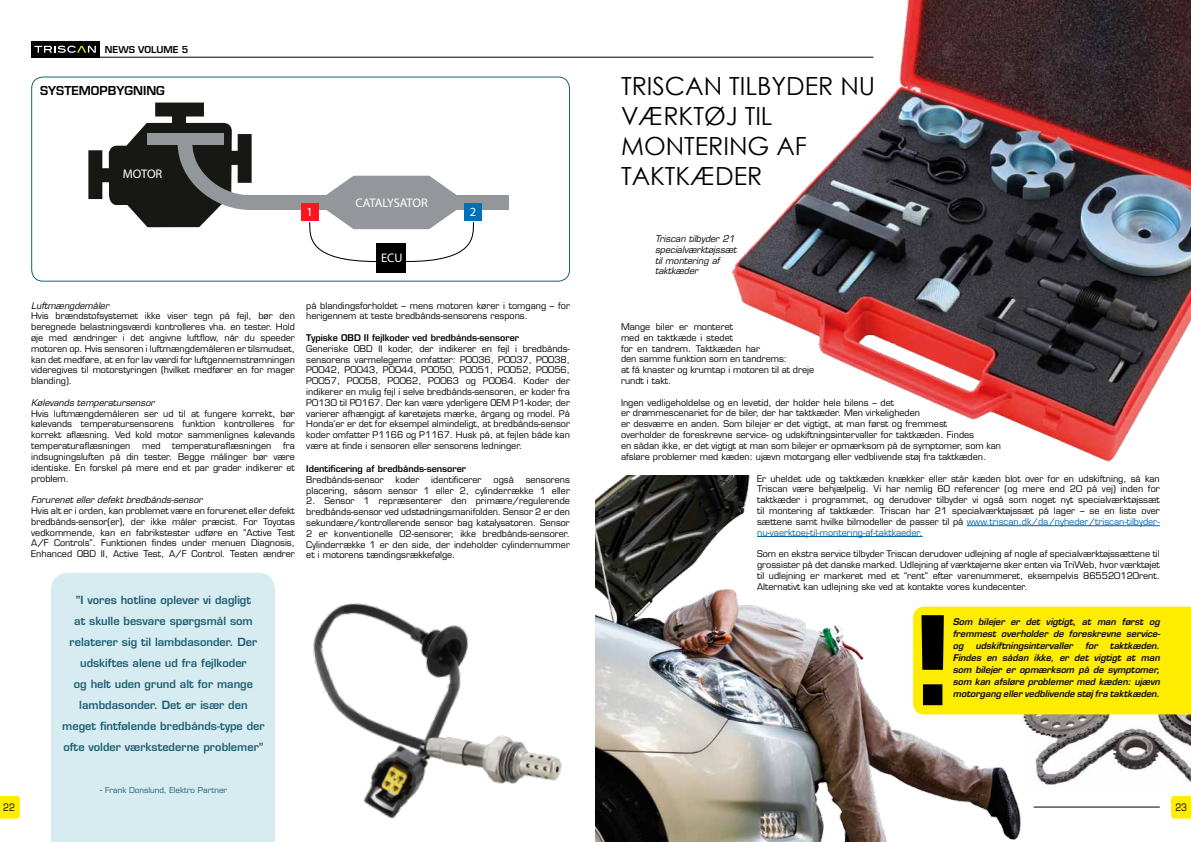
<style>
.page{position:relative;width:1191px;height:842px;background:#fff}
.page>*{position:absolute;margin:0;border:0;box-sizing:border-box;transform-origin:0 0}
.t1{font:700 120px "Eurostile LT Std";color:#000}
.t2{font:25px/30px "Century Gothic";color:#000}
.t3{font:12.5px "Myriad Pro";letter-spacing:-.005em;color:#fff}
.t4{font:600 12px "Eurostile LT Std";color:#000}
.t5{font:600 11px/21px "Eurostile LT Std";color:#1d5e74;text-align:center}
.t6{font:10px "Eurostile LT Std";color:#000;scale:.85 1}
.t7{font:600 9.3px "Eurostile LT Std";color:#000}
.t8{font:9px/10.8px "Eurostile LT Std";color:#000;text-align:justify}
.t9{font:italic 600 9px/12px "Eurostile LT Std";color:#000;text-align:justify}
.t10{font:italic 9px/10.8px "Eurostile LT Std";color:#000}
.t11{font:600 9px "Eurostile LT Std";color:#000}
.t12{font:8px "Eurostile LT Std";color:#1d5e74}
.s1{font-size:9px}
.s2{color:#0963a3}
</style>
<div class="page">
<svg style="left:0;top:796px;width:20px;height:23px"></svg>
<svg style="left:1171px;top:796px;width:20px;height:23px"></svg>
<div style="left:31px;top:41px;width:68px;height:17px;background:#000"></div>
<svg style="left:34px;top:46px;width:62px;height:7px"></svg>
<hr style="left:31px;top:57px;width:842px;height:1px;background:#000">
<div style="left:31px;top:77px;width:539px;height:205px;border:1px solid #1d5e74;border-radius:11px"></div>
<div style="left:246px;top:195px;width:262px;height:15px;background:#93969a"></div>
<div style="left:301px;top:204px;width:18px;height:17px;background:#ff151f"></div>
<div style="left:464px;top:204px;width:18px;height:17px;background:#0071b8"></div>
<div style="left:377px;top:243px;width:29px;height:30px;background:#000"></div>
<svg style="left:307px;top:176px;width:169px;height:87px"></svg>
<svg style="left:88px;top:103px;width:164px;height:124px"></svg>
<img style="left:313px;top:603px;width:249px;height:216px">
<hr style="left:1033px;top:806px;width:126px;height:1px;background:#000">
<img style="left:1020px;top:714px;width:171px;height:71px">
<img style="left:595px;top:476px;width:425px;height:366px">
<img style="left:726px;top:0;width:465px;height:476px">
<hr style="left:966px;top:525px;width:193px;height:1px;background:#0963a3">
<hr style="left:757px;top:536px;width:165px;height:1px;background:#0963a3">
<div style="left:913px;top:607px;width:278px;height:107px;background:#ffed00"></div>
<div style="left:51px;top:573px;width:224px;height:269px;background:#d7ecf0"></div>
<p class="t7" style="left:105px;top:44px;width:85px">NEWS VOLUME 5</p>
<h3 class="t4" style="left:40px;top:83px;width:18px">Systemopbygning</h3>
<h2 class="t2" style="left:621px;top:71px;width:256px">TRISCAN TILBYDER NU<br>VÆRKTØJ TIL<br>MONTERING AF<br>TAKTKÆDER</h2>
<h3 class="t3" style="left:123px;top:166px;width:41px">MOTOR</h3>
<h3 class="t3" style="left:355px;top:195px;width:74px">CATALYSATOR</h3>
<h3 class="t3" style="left:307px;top:204px;width:8px">1</h3>
<h3 class="t3" style="left:470px;top:205px;width:8px">2</h3>
<h3 class="t3" style="left:381px;top:250px;width:23px">ECU</h3>
<p class="t10" style="left:31px;top:300px;width:79px">Luftmængdemåler</p>
<p class="t8" style="left:31px;top:311px;width:265px">Hvis brændstofsystemet ikke viser tegn på fejl, bør den beregnede belastningsværdi kontrolleres vha. en tester. Hold øje med ændringer i det angivne luftflow, når du speeder motoren op. Hvis sensoren i luftmængdemåleren er tilsmudset, kan det medføre, at en for lav værdi for luftgennemstrømningen videregives til motorstyringen (hvilket medfører en for mager blanding).</p>
<p class="t10" style="left:31px;top:397px;width:125px">Kølevands temperatursensor</p>
<p class="t8" style="left:31px;top:408px;width:265px">Hvis luftmængdemåleren ser ud til at fungere korrekt, bør kølevands temperatursensorens funktion kontrolleres for korrekt aflæsning. Ved kold motor sammenlignes kølevands temperaturaflæsningen</p>
<p class="t8" style="left:31px;top:440px;width:265px;text-indent:252px">fra indsugningsluften på din tester. Begge målinger bør være identiske. En forskel på mere end et par grader indikerer et problem.</p>
<p class="t10" style="left:31px;top:495px;width:173px">Forurenet eller defekt bredbånds-sensor</p>
<p class="t8" style="left:31px;top:505px;width:265px">Hvis alt er i orden, kan problemet være en forurenet eller defekt bredbånds-sensor(er), der ikke måler præcist. For Toyotas vedkommende, kan en fabrikstester udføre en ”Active Test A/F Controls”. Funktionen findes under menuen Diagnosis, Enhanced OBD II, Active Test, A/F Control. Testen ændrer</p>
<p class="t5" style="left:62px;top:589px;width:204px">”I vores hotline oplever vi dagligt<br>at skulle besvare spørgsmål som relaterer sig til lambdasonder. Der udskiftes alene ud fra fejlkoder<br>og helt uden grund alt for mange lambdasonder. Det er især den meget fintfølende bredbånds-type der ofte volder værkstederne problemer”</p>
<p class="t12" style="left:100px;top:785px;width:129px"><span class="s1">-</span> Frank Donslund, Elektro Partner</p>
<p class="t8" style="left:142px;top:440px;width:20px">med</p>
<p class="t8" style="left:172px;top:440px;width:101px">temperaturaflæsningen</p>
<p class="t8" style="left:306px;top:300px;width:265px">på blandingsforholdet – mens motoren kører i tomgang – for herigennem at teste bredbånds-sensorens respons.</p>
<p class="t11" style="left:306px;top:332px;width:214px">Typiske OBD II fejlkoder ved bredbånds-sensorer</p>
<p class="t8" style="left:306px;top:343px;width:265px">Generiske OBD II koder, der indikerer en fejl i bredbånds&shy;sensorens varmelegeme omfatter: P0036, P0037, P0038, P0042, P0043, P0044, P0050, P0051, P0052, P0056, P0057, P0058, P0062, P0063 og P0064. Koder der indikerer en mulig fejl i selve bredbånds-sensoren, er koder fra P0130 til P0167. Der kan være yderligere OEM P1-koder, der varierer afhængigt af køretøjets mærke, årgang og model. På Honda’er er det for eksempel almindeligt, at bredbånds-sensor koder omfatter P1166 og P1167. Husk på, at fejlen både kan være at finde i sensoren eller sensorens ledninger.</p>
<p class="t11" style="left:306px;top:463px;width:161px">Identificering af bredbånds-sensorer</p>
<p class="t8" style="left:306px;top:474px;width:79px">Bredbånds-sensor</p>
<p class="t8" style="left:395px;top:474px;width:25px">koder</p>
<p class="t8" style="left:431px;top:474px;width:52px">identificerer</p>
<p class="t8" style="left:493px;top:474px;width:22px">også</p>
<p class="t8" style="left:306px;top:474px;width:265px;text-align:right">sensorens<br>placering, såsom sensor 1 eller 2, cylinderrække 1 eller</p>
<p class="t8" style="left:306px;top:496px;width:265px">2. Sensor 1 repræsenterer den primære/regulerende bredbånds-sensor ved udstødningsmanifolden. Sensor 2 er den sekundære/kontrollerende sensor bag katalysatoren. Sensor 2 er konventionelle O2-sensorer, ikke bredbånds-sensorer.<br>Cylinderrække 1 er den side, der indeholder cylindernummer et i motorens tændingsrækkefølge.</p>
<p class="t10" style="left:655px;top:234px;width:83px">Triscan tilbyder 21 specialværktøjssæt til montering af taktkæder</p>
<p class="t8" style="left:621px;top:321px;width:195px;text-align:left">Mange biler er monteret<br>med en taktkæde i stedet<br>for en tandrem. Taktkæden har<br>den samme funktion som en tandrems:<br>at få knaster og krumtap i motoren til at dreje rundt i takt.</p>
<p class="t8" style="left:621px;top:397px;width:382px;text-align:left">Ingen vedligeholdelse og en levetid, der holder hele bilens – det<br>er drømmescenariet for de biler, der har taktkæder. Men virkeligheden<br>er desværre en anden. Som bilejer er det vigtigt, at man først og fremmest<br>overholder de foreskrevne service- og udskiftningsintervaller for taktkæden. Findes<br>en sådan ikke, er det vigtigt at man som bilejer er opmærksom på de symptomer, som kan afsløre problemer med kæden: ujævn motorgang eller vedblivende støj fra taktkæden.</p>
<p class="t8" style="left:757px;top:473px;width:404px">Er uheldet ude og taktkæden knækker eller står kæden blot over for en udskiftning, så kan Triscan være behjælpelig. Vi har nemlig 60 referencer (og mere end 20 på vej) inden for taktkæder i programmet, og derudover tilbyder vi også som noget nyt specialværktøjssæt til montering af taktkæder. Triscan har 21 specialværktøjssæt på lager – se en liste over sættene samt hvilke bilmodeller de passer til på <span class="s2">www.triscan.dk/da/nyheder/triscan-tilbyder&shy;nu-vaerktoej-til-montering-af-taktkaeder.</span></p>
<p class="t8" style="left:757px;top:549px;width:404px">Som en ekstra service tilbyder Triscan derudover udlejning af nogle af specialværktøjssættene til grossister på det danske marked. Udlejning af værktøjerne sker enten via TriWeb, hvor værktøjet til udlejning er markeret med et “rent” efter varenummeret, eksempelvis 865520120rent.<br>Alternativt kan udlejning ske ved at kontakte vores kundecenter.</p>
<p class="t9" style="left:952px;top:616px;width:209px">Som bilejer er det vigtigt, at man først og fremmest overholder de foreskrevne service&shy;og</p>
<h1 class="t1" style="left:911px;top:587px;width:43px">!</h1>
<p class="t9" style="left:952px;top:640px;width:208px;text-indent:157px">taktkæden.<br>Findes en sådan ikke, er det vigtigt at man som bilejer er opmærksom på de symptomer, som kan afsløre problemer med kæden: ujævn</p>
<p class="t9" style="left:975px;top:640px;width:99px">udskiftningsintervaller</p>
<p class="t9" style="left:1085px;top:640px;width:14px">for</p>
<p class="t9" style="left:952px;top:688px;width:208px">motorgang eller vedblivende støj fra taktkæden.</p>
<p class="t6" style="left:3px;top:801px;width:15px">22</p>
<p class="t6" style="left:1175px;top:801px;width:15px">23</p>
</div>
